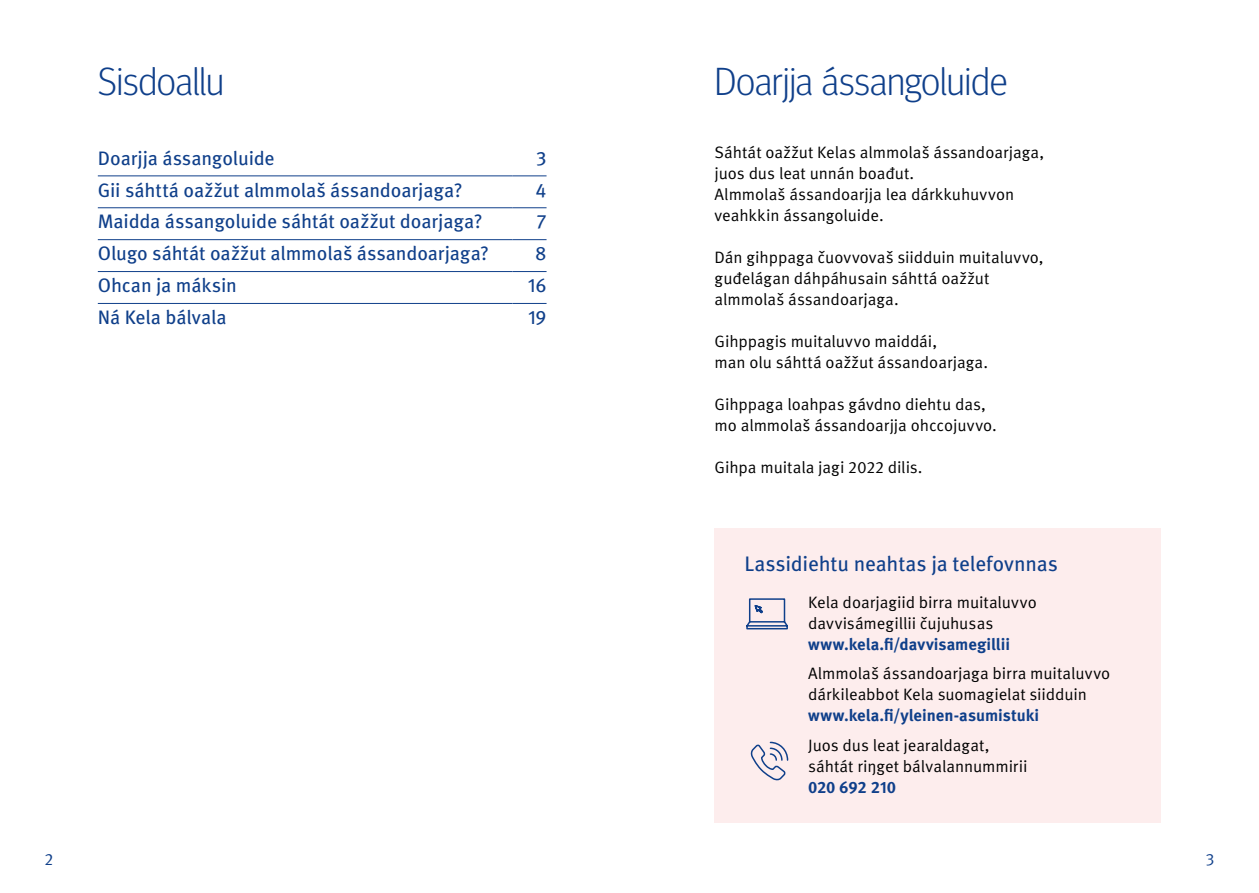
<style>
.page{position:relative;width:1259px;height:893px;background:#fff}
.page>*{position:absolute;margin:0;border:0;box-sizing:border-box;transform-origin:0 0}
.H1_otsikko{font:300 39px "Meta Headline Pro";color:#0f3f8a}
.H2_otsikko{font:21px "Meta Pro";letter-spacing:-.01em;color:#0f3f8a}
.Content_style{font:19.5px "Meta Pro";letter-spacing:-.01em;color:#0f3f8a}
.H1_otsikko-2{font:19.5px "Meta Pro";color:#0f3f8a}
.Body_copy{font:16.5px/21px "Meta Pro Norm";letter-spacing:-.005em;color:#000}
.Links{font:700 16.5px "Meta Pro";letter-spacing:.005em;color:#0f3f8a}
.Body_copy-2{font:700 16.5px "Meta Pro";letter-spacing:-.015em;color:#0f3f8a}
.t1{font:16.5px "Meta Pro Norm";color:#0f3f8a}
</style>
<div class="page">
<div style="left:714px;top:528px;width:447px;height:294px;background:#fdeded"></div>
<hr style="left:98px;top:176px;width:414px;height:1px;background:#0f3f8a">
<hr style="left:512px;top:176px;width:34px;height:1px;background:#0f3f8a">
<hr style="left:98px;top:207px;width:414px;height:1px;background:#0f3f8a">
<hr style="left:512px;top:207px;width:34px;height:1px;background:#0f3f8a">
<hr style="left:98px;top:239px;width:414px;height:1px;background:#0f3f8a">
<hr style="left:512px;top:239px;width:34px;height:1px;background:#0f3f8a">
<hr style="left:98px;top:271px;width:414px;height:1px;background:#0f3f8a">
<hr style="left:512px;top:271px;width:34px;height:1px;background:#0f3f8a">
<hr style="left:98px;top:303px;width:414px;height:1px;background:#0f3f8a">
<hr style="left:512px;top:303px;width:34px;height:1px;background:#0f3f8a">
<svg style="left:750px;top:741px;width:39px;height:39px"></svg>
<svg style="left:746px;top:598px;width:42px;height:32px"></svg>
<h1 class="H1_otsikko" style="left:98px;top:53px;width:128px">Sisdoallu</h1>
<p class="Content_style" style="left:98px;top:143px;width:178px">Doarjja ássangoluide</p>
<h1 class="H1_otsikko-2" style="left:536px;top:143px;width:12px">3</h1>
<p class="Content_style" style="left:98px;top:175px;width:366px">Gii sáhttá oažžut almmolaš ássandoarjaga?</p>
<p class="Content_style" style="left:535px;top:175px;width:13px">4</p>
<p class="Content_style" style="left:98px;top:207px;width:386px">Maidda ássangoluide sáhtát oažžut doarjaga?</p>
<p class="Content_style" style="left:536px;top:207px;width:11px">7</p>
<p class="Content_style" style="left:98px;top:239px;width:393px">Olugo sáhtát oažžut almmolaš ássandoarjaga?</p>
<p class="Content_style" style="left:535px;top:239px;width:13px">8</p>
<p class="Content_style" style="left:98px;top:271px;width:141px">Ohcan ja máksin</p>
<p class="Content_style" style="left:528px;top:271px;width:20px">16</p>
<p class="Content_style" style="left:98px;top:302px;width:130px">Ná Kela bálvala</p>
<p class="Content_style" style="left:528px;top:302px;width:20px">19</p>
<h1 class="H1_otsikko" style="left:714px;top:53px;width:294px">Doarjja ássangoluide</h1>
<p class="Body_copy" style="left:714px;top:141px;width:331px">Sáhtát oažžut Kelas almmolaš ássandoarjaga, juos dus leat unnán boađut.</p>
<p class="Body_copy" style="left:714px;top:183px;width:301px">Almmolaš ássandoarjja lea dárkkuhuvvon veahkkin ássangoluide.</p>
<p class="Body_copy" style="left:714px;top:246px;width:330px">Dán gihppaga čuovvovaš siidduin muitaluvvo, guđelágan dáhpáhusain sáhttá oažžut almmolaš ássandoarjaga.</p>
<p class="Body_copy" style="left:714px;top:330px;width:275px">Gihppagis muitaluvvo maiddái,<br>man olu sáhttá oažžut ássandoarjaga.</p>
<p class="Body_copy" style="left:714px;top:393px;width:284px">Gihppaga loahpas gávdno diehtu das, mo almmolaš ássandoarjja ohccojuvvo.</p>
<p class="Body_copy" style="left:714px;top:456px;width:210px">Gihpa muitala jagi 2022 dilis.</p>
<h2 class="H2_otsikko" style="left:744px;top:548px;width:315px">Lassidiehtu neahtas ja telefovnnas</h2>
<p class="Body_copy" style="left:808px;top:590px;width:230px">Kela doarjagiid birra muitaluvvo davvisámegillii čujuhusas</p>
<p class="Links" style="left:808px;top:631px;width:203px">www.kela.fi/davvisamegillii</p>
<p class="Body_copy" style="left:808px;top:662px;width:304px">Almmolaš ássandoarjaga birra muitaluvvo dárkileabbot Kela suomagielat siidduin</p>
<p class="Links" style="left:808px;top:703px;width:233px">www.kela.fi/yleinen-asumistuki</p>
<p class="Body_copy" style="left:808px;top:733px;width:221px">Juos dus leat jearaldagat, sáhtát riŋget bálvalannummirii</p>
<p class="Body_copy-2" style="left:808px;top:774px;width:89px">020 692 210</p>
<p class="t1" style="left:44px;top:847px;width:10px">2</p>
<p class="t1" style="left:1205px;top:847px;width:10px">3</p>
</div>
